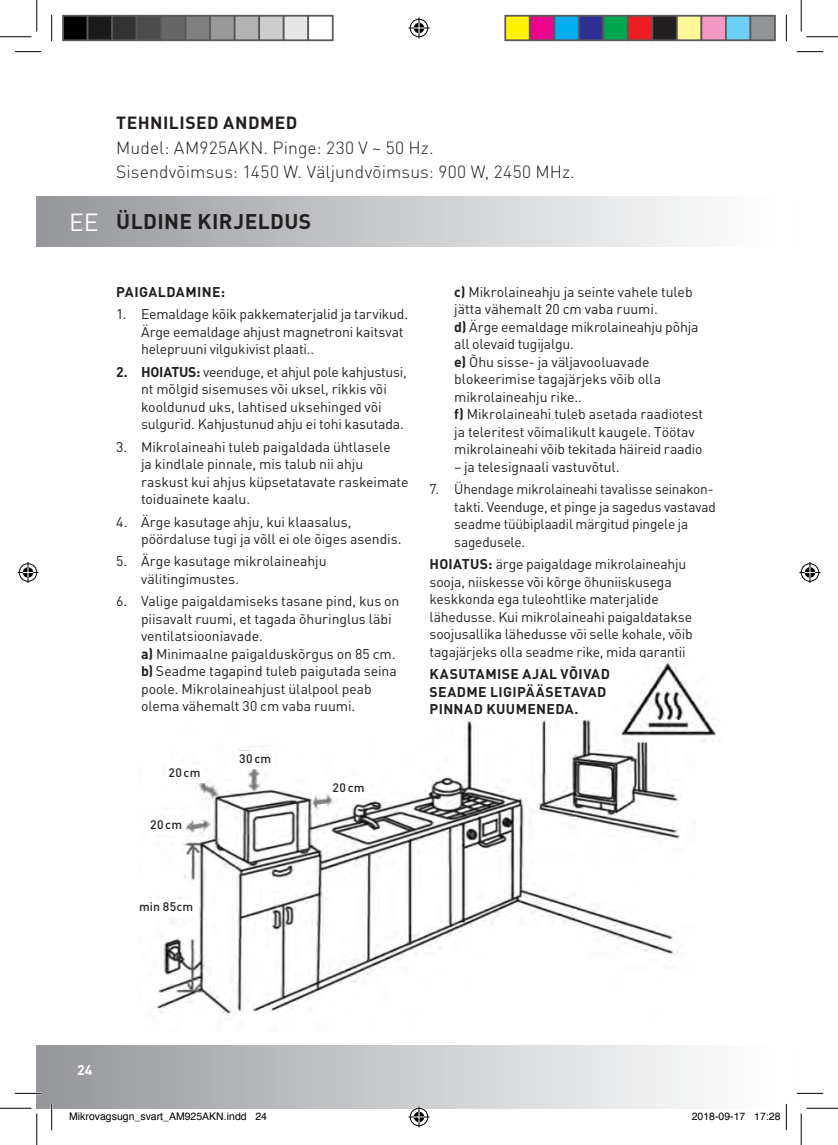
<style>
.page{position:relative;width:838px;height:1145px;background:#fff}
.page>*{position:absolute;margin:0;border:0;box-sizing:border-box;transform-origin:0 0}
.t1{font:700 21px "DIN Pro";letter-spacing:.02em;color:#231f20}
.t2{font:300 17.5px/24.5px "DIN Pro";letter-spacing:.01em;color:#231f20}
.t3{font:700 17.5px "DIN Pro";letter-spacing:.025em;color:#231f20}
.t4{font:14px/17.5px "DIN Pro";letter-spacing:-.005em;color:#231f20}
.t5{font:700 14px/17.5px "DIN Pro";letter-spacing:.025em;color:#231f20}
.t6{font:700 14px "DIN Pro";color:#fff}
.t7{font:500 12.25px "DIN Pro";letter-spacing:.015em;color:#231f20}
.t8{font:10.5px "Helvetica";color:#000}
.s1{font-weight:400;font-size:24.5px;color:#fff}
.s2{font-weight:700}
</style>
<div class="page">
<div style="left:37px;top:1046px;width:749px;height:62px;background:linear-gradient(to right,#96979b,#fff)"></div>
<div style="left:37px;top:197px;width:748px;height:50px;background:linear-gradient(to right,#96979b,#fff)"></div>
<img style="left:156px;top:718px;width:525px;height:297px">
<div style="left:166px;top:765px;width:38px;height:17px;background:#fff"></div>
<div style="left:236px;top:751px;width:39px;height:18px;background:#fff"></div>
<div style="left:147px;top:818px;width:39px;height:17px;background:#fff"></div>
<div style="left:136px;top:900px;width:60px;height:17px;background:#fff"></div>
<div style="left:330px;top:780px;width:38px;height:17px;background:#fff"></div>
<img style="left:614px;top:661px;width:107px;height:81px">
<hr style="left:15px;top:1092px;width:26px;height:2px;background:#fff">
<hr style="left:51px;top:1104px;width:2px;height:26px;background:#fff">
<hr style="left:785px;top:1104px;width:2px;height:26px;background:#fff">
<svg style="left:15px;top:51px;width:26px;height:1px"></svg>
<svg style="left:796px;top:51px;width:27px;height:1px"></svg>
<svg style="left:15px;top:1093px;width:26px;height:1px"></svg>
<svg style="left:796px;top:1093px;width:27px;height:1px"></svg>
<svg style="left:51px;top:15px;width:1px;height:26px"></svg>
<svg style="left:51px;top:1104px;width:1px;height:26px"></svg>
<svg style="left:786px;top:15px;width:1px;height:26px"></svg>
<svg style="left:786px;top:1104px;width:1px;height:26px"></svg>
<hr style="left:0;top:36px;width:32px;height:1px;background:#000">
<hr style="left:806px;top:36px;width:31px;height:1px;background:#000">
<hr style="left:0;top:1108px;width:32px;height:1px;background:#000">
<hr style="left:806px;top:1108px;width:31px;height:1px;background:#000">
<hr style="left:36px;top:0;width:1px;height:31px;background:#000">
<hr style="left:36px;top:1113px;width:1px;height:32px;background:#000">
<hr style="left:800px;top:0;width:1px;height:31px;background:#000">
<hr style="left:800px;top:1113px;width:1px;height:32px;background:#000">
<svg style="left:408px;top:18px;width:21px;height:21px"></svg>
<svg style="left:408px;top:1106px;width:21px;height:21px"></svg>
<svg style="left:18px;top:562px;width:21px;height:21px"></svg>
<svg style="left:799px;top:562px;width:21px;height:21px"></svg>
<div style="left:63px;top:16px;width:25px;height:24px;background:#000"></div>
<div style="left:62px;top:15px;width:26px;height:26px;border:2px solid #595959"></div>
<div style="left:88px;top:16px;width:24px;height:24px;background:#1a1a1a"></div>
<div style="left:87px;top:15px;width:26px;height:26px;border:2px solid #595959"></div>
<div style="left:112px;top:16px;width:25px;height:24px;background:#333"></div>
<div style="left:111px;top:15px;width:26px;height:26px;border:2px solid #595959"></div>
<div style="left:137px;top:16px;width:24px;height:24px;background:#4d4d4d"></div>
<div style="left:136px;top:15px;width:26px;height:26px;border:2px solid #595959"></div>
<div style="left:161px;top:16px;width:25px;height:24px;background:#666"></div>
<div style="left:160px;top:15px;width:26px;height:26px;border:2px solid #595959"></div>
<div style="left:186px;top:16px;width:24px;height:24px;background:#808080"></div>
<div style="left:185px;top:15px;width:26px;height:26px;border:2px solid #595959"></div>
<div style="left:210px;top:16px;width:25px;height:24px;background:#999"></div>
<div style="left:209px;top:15px;width:26px;height:26px;border:2px solid #595959"></div>
<div style="left:235px;top:16px;width:24px;height:24px;background:#b3b3b3"></div>
<div style="left:234px;top:15px;width:26px;height:26px;border:2px solid #595959"></div>
<div style="left:259px;top:16px;width:25px;height:24px;background:#ccc"></div>
<div style="left:258px;top:15px;width:26px;height:26px;border:2px solid #595959"></div>
<div style="left:284px;top:16px;width:24px;height:24px;background:#e6e6e6"></div>
<div style="left:283px;top:15px;width:26px;height:26px;border:2px solid #595959"></div>
<div style="left:307px;top:15px;width:26px;height:26px;border:2px solid #595959"></div>
<div style="left:505px;top:16px;width:24px;height:24px;background:#fff101"></div>
<div style="left:504px;top:15px;width:26px;height:26px;border:2px solid #595959"></div>
<div style="left:529px;top:16px;width:25px;height:24px;background:#ed028c"></div>
<div style="left:529px;top:15px;width:26px;height:26px;border:2px solid #595959"></div>
<div style="left:554px;top:16px;width:24px;height:24px;background:#00aeef"></div>
<div style="left:553px;top:15px;width:26px;height:26px;border:2px solid #595959"></div>
<div style="left:578px;top:16px;width:25px;height:24px;background:#2e3092"></div>
<div style="left:578px;top:15px;width:26px;height:26px;border:2px solid #595959"></div>
<div style="left:603px;top:16px;width:24px;height:24px;background:#00a54f"></div>
<div style="left:602px;top:15px;width:26px;height:26px;border:2px solid #595959"></div>
<div style="left:627px;top:16px;width:25px;height:24px;background:#ee1d23"></div>
<div style="left:627px;top:15px;width:26px;height:26px;border:2px solid #595959"></div>
<div style="left:652px;top:16px;width:24px;height:24px;background:#231f20"></div>
<div style="left:651px;top:15px;width:26px;height:26px;border:2px solid #595959"></div>
<div style="left:676px;top:16px;width:25px;height:24px;background:#fff79a"></div>
<div style="left:676px;top:15px;width:26px;height:26px;border:2px solid #595959"></div>
<div style="left:701px;top:16px;width:24px;height:24px;background:#f499c2"></div>
<div style="left:700px;top:15px;width:26px;height:26px;border:2px solid #595959"></div>
<div style="left:725px;top:16px;width:25px;height:24px;background:#6bcff6"></div>
<div style="left:725px;top:15px;width:26px;height:26px;border:2px solid #595959"></div>
<div style="left:750px;top:16px;width:24px;height:24px;background:#939598"></div>
<div style="left:749px;top:15px;width:26px;height:26px;border:2px solid #595959"></div>
<p class="t3" style="left:116px;top:111px;width:182px">TEHNILISED ANDMED</p>
<p class="t2" style="left:116px;top:135px;width:460px">Mudel: AM925AKN. Pinge: 230 V ~ 50 Hz.<br>Sisendvõimsus: 1450 W. Väljundvõimsus: 900 W, 2450 MHz.</p>
<h1 class="t1" style="left:69px;top:208px;width:243px"><span class="s1">EE</span> ÜLDINE KIRJELDUS</h1>
<p class="t5" style="left:116px;top:282px;width:110px">PAIGALDAMINE:</p>
<p class="t4" style="left:141px;top:305px;width:268px;text-indent:-25px">1. Eemaldage kõik pakkematerjalid ja tarvikud.<br>Ärge eemaldage ahjust magnetroni kaitsvat helepruuni vilgukivist plaati..</p>
<p class="t4" style="left:141px;top:362px;width:267px;text-indent:-25px"><span class="s2">2. HOIATUS:</span> veenduge, et ahjul pole kahjustusi, nt mõlgid sisemuses või uksel, rikkis või kooldunud uks, lahtised uksehinged või sulgurid. Kahjustunud ahju ei tohi kasutada.</p>
<p class="t4" style="left:141px;top:437px;width:269px;text-indent:-25px">3. Mikrolaineahi tuleb paigaldada ühtlasele<br>ja kindlale pinnale, mis talub nii ahju raskust kui ahjus küpsetatavate raskeimate toiduainete kaalu.</p>
<p class="t4" style="left:141px;top:512px;width:262px;text-indent:-25px">4. Ärge kasutage ahju, kui klaasalus, pöördaluse tugi ja võll ei ole õiges asendis.</p>
<p class="t4" style="left:141px;top:552px;width:187px;text-indent:-25px">5. Ärge kasutage mikrolaineahju välitingimustes.</p>
<p class="t4" style="left:141px;top:592px;width:260px;text-indent:-25px">6. Valige paigaldamiseks tasane pind, kus on piisavalt ruumi, et tagada õhuringlus läbi ventilatsiooniavade.<br><span class="s2">a)</span> Minimaalne paigalduskõrgus on 85 cm. <span class="s2">b)</span> Seadme tagapind tuleb paigutada seina poole. Mikrolaineahjust ülalpool peab olema vähemalt 30 cm vaba ruumi.</p>
<p class="t7" style="left:168px;top:764px;width:33px">20 cm</p>
<p class="t7" style="left:150px;top:816px;width:33px">20 cm</p>
<p class="t7" style="left:239px;top:750px;width:33px">30 cm</p>
<p class="t7" style="left:332px;top:779px;width:33px">20 cm</p>
<p class="t4" style="left:454px;top:282px;width:250px"><span class="s2">c)</span> Mikrolaineahju ja seinte vahele tuleb jätta vähemalt 20 cm vaba ruumi.<br><span class="s2">d)</span> Ärge eemaldage mikrolaineahju põhja all olevaid tugijalgu.<br><span class="s2">e)</span> Õhu sisse- ja väljavooluavade blokeerimise tagajärjeks võib olla mikrolaineahju rike..<br><span class="s2">f)</span> Mikrolaineahi tuleb asetada raadiotest ja teleritest võimalikult kaugele. Töötav mikrolaineahi võib tekitada häireid raadio</p>
<p class="t4" style="left:454px;top:457px;width:167px">– ja telesignaali vastuvõtul.</p>
<p class="t4" style="left:454px;top:480px;width:263px;text-indent:-25px">7. Ühendage mikrolaineahi tavalisse seinakon&shy;takti. Veenduge, et pinge ja sagedus vastavad seadme tüübiplaadil märgitud pingele ja sagedusele.</p>
<p class="t4" style="left:429px;top:555px;width:264px"><span class="s2">HOIATUS:</span> ärge paigaldage mikrolaineahju sooja, niiskesse või kõrge õhuniiskusega keskkonda ega tuleohtlike materjalide lähedusse. Kui mikrolaineahi paigaldatakse soojusallika lähedusse või selle kohale, võib tagajärjeks olla seadme rike, mida garantii</p>
<p class="t5" style="left:429px;top:665px;width:182px">KASUTAMISE AJAL VÕIVAD<br>SEADME LIGIPÄÄSETAVAD<br>PINNAD KUUMENEDA.</p>
<p class="t7" style="left:139px;top:898px;width:56px">min 85cm</p>
<p class="t6" style="left:77px;top:1061px;width:17px">24</p>
<p class="t8" style="left:69px;top:1108px;width:199px">Mikrovagsugn_svart_AM925AKN.indd 24</p>
<p class="t8" style="left:691px;top:1108px;width:90px">2018-09-17 17:28</p>
</div>
